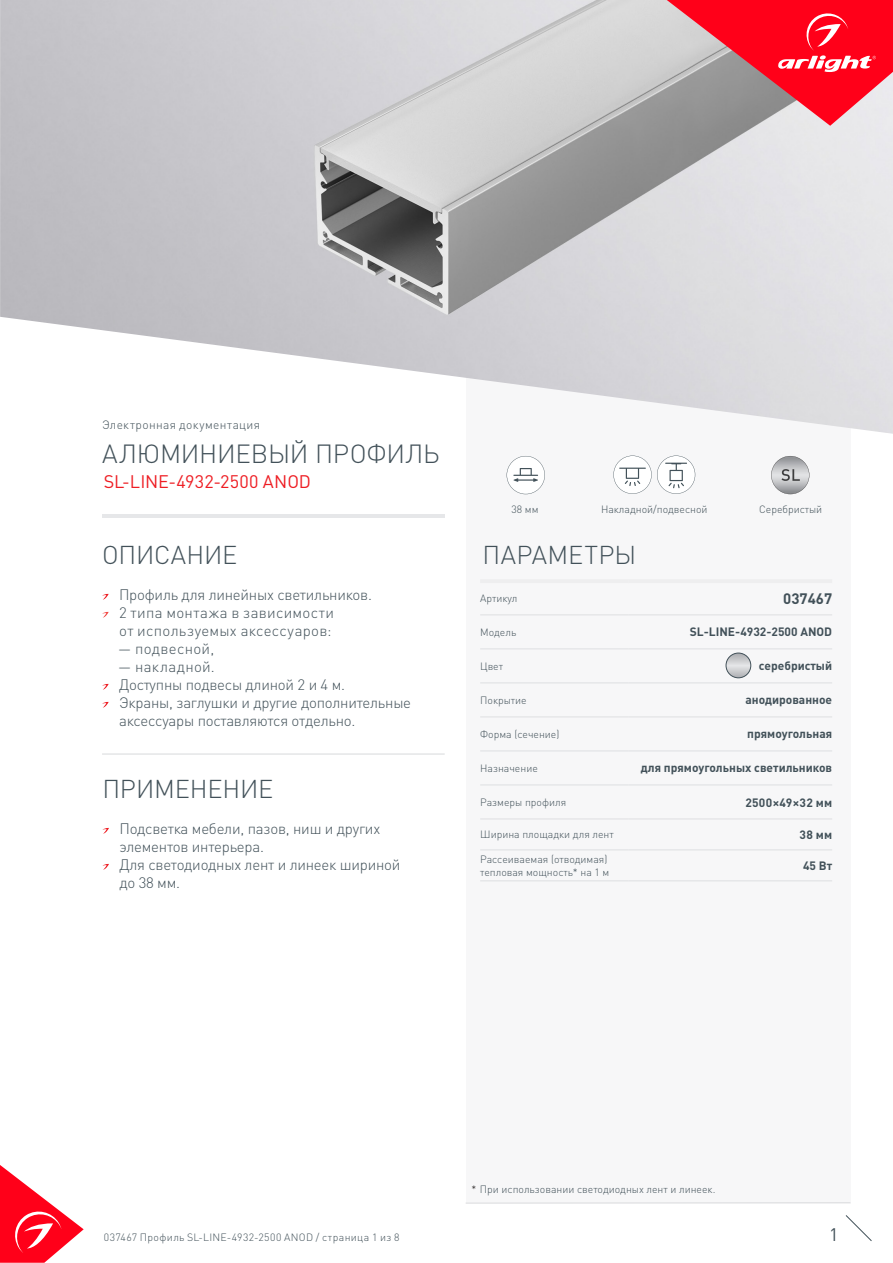
<style>
.page{position:relative;width:893px;height:1263px;background:#fff}
.page>*{position:absolute;margin:0;border:0;box-sizing:border-box;transform-origin:0 0}
.t1{font:300 25.95px "DIN Pro";letter-spacing:-.01em;color:#425159}
.t2{font:300 25.5px "DIN Pro";letter-spacing:-.005em;color:#425159}
.t3{font:300 25.5px "DIN Pro";letter-spacing:.015em;color:#425159}
.t4{font:18px "DIN Pro";color:#ee1d23}
.t5{font:18px "DIN Pro";color:#425159}
.t6{font:300 15px/18px "DIN Pro";letter-spacing:-.015em;color:#425159}
.t7{font:300 15px/18px "DIN Pro";letter-spacing:.02em;color:#425159}
.t8{font:700 15px "DIN Pro";color:#425159}
.t9{font:700 12px "DIN Pro";color:#425159}
.t10{font:300 12px "DIN Pro";letter-spacing:.03em;color:#425159}
.t11{font:700 12px "DIN Pro";letter-spacing:.02em;color:#425159}
.t12{font:300 10.5px/12.6px "DIN Pro";color:#425159}
.t13{font:300 10.5px "DIN Pro";letter-spacing:.035em;color:#425159}
.s1{color:#231f20}
</style>
<div class="page">
<svg style="left:0;top:1165px;width:84px;height:98px"></svg>
<svg style="left:845px;top:1215px;width:27px;height:26px"></svg>
<div style="left:466px;top:250px;width:384px;height:953px;background:#f7f7f8"></div>
<img style="left:0;top:0;width:893px;height:434px">
<hr style="left:480px;top:579px;width:148px;height:4px;background:#eeeeef">
<hr style="left:628px;top:579px;width:204px;height:4px;background:#eeeeef">
<hr style="left:480px;top:614px;width:148px;height:1px;background:#e6e7e9">
<hr style="left:628px;top:614px;width:204px;height:1px;background:#e6e7e9">
<hr style="left:480px;top:648px;width:148px;height:2px;background:#e6e7e9">
<hr style="left:628px;top:648px;width:204px;height:2px;background:#e6e7e9">
<hr style="left:480px;top:682px;width:148px;height:2px;background:#e6e7e9">
<hr style="left:628px;top:682px;width:204px;height:2px;background:#e6e7e9">
<hr style="left:480px;top:716px;width:148px;height:2px;background:#e6e7e9">
<hr style="left:628px;top:716px;width:204px;height:2px;background:#e6e7e9">
<hr style="left:480px;top:750px;width:148px;height:2px;background:#e6e7e9">
<hr style="left:628px;top:750px;width:204px;height:2px;background:#e6e7e9">
<hr style="left:480px;top:784px;width:148px;height:2px;background:#e6e7e9">
<hr style="left:628px;top:784px;width:204px;height:2px;background:#e6e7e9">
<hr style="left:480px;top:818px;width:148px;height:2px;background:#e6e7e9">
<hr style="left:628px;top:818px;width:204px;height:2px;background:#e6e7e9">
<hr style="left:480px;top:849px;width:148px;height:2px;background:#e6e7e9">
<hr style="left:628px;top:849px;width:204px;height:2px;background:#e6e7e9">
<hr style="left:480px;top:880px;width:148px;height:1px;background:#e6e7e9">
<hr style="left:628px;top:880px;width:204px;height:1px;background:#e6e7e9">
<hr style="left:466px;top:1202px;width:384px;height:1px;background:#dcdddf">
<svg style="left:667px;top:0;width:226px;height:126px;background:#df5461"></svg>
<svg style="left:102px;top:828px;width:7px;height:6px"></svg>
<svg style="left:102px;top:864px;width:7px;height:6px"></svg>
<hr style="left:102px;top:753px;width:343px;height:2px;background:#dcdddf">
<svg style="left:507px;top:456px;width:38px;height:38px"></svg>
<svg style="left:613px;top:456px;width:82px;height:38px"></svg>
<svg style="left:102px;top:594px;width:7px;height:6px"></svg>
<svg style="left:102px;top:612px;width:7px;height:6px"></svg>
<svg style="left:102px;top:684px;width:7px;height:6px"></svg>
<svg style="left:102px;top:702px;width:7px;height:6px"></svg>
<svg style="left:771px;top:456px;width:38px;height:38px"></svg>
<svg style="left:726px;top:653px;width:25px;height:25px"></svg>
<div style="left:726px;top:653px;width:25px;height:25px;border:1px solid #425159;border-radius:50%"></div>
<hr style="left:102px;top:514px;width:342px;height:3px;background:#e6e7e9">
<p class="t10" style="left:102px;top:417px;width:160px">Электронная документация</p>
<p class="t1" style="left:102px;top:436px;width:339px">АЛЮМИНИЕВЫЙ ПРОФИЛЬ</p>
<p class="t4" style="left:104px;top:470px;width:209px">SL-LINE-4932-2500 ANOD</p>
<p class="t2" style="left:102px;top:537px;width:137px">ОПИСАНИЕ</p>
<p class="t6" style="left:119px;top:584px;width:254px">Профиль для линейных светильников.</p>
<p class="t7" style="left:119px;top:602px;width:217px">2 типа монтажа в зависимости от используемых аксессуаров:</p>
<p class="t7" style="left:118px;top:638px;width:97px">— подвесной,</p>
<p class="t7" style="left:118px;top:656px;width:98px">— накладной.</p>
<p class="t6" style="left:119px;top:674px;width:228px">Доступны подвесы длиной 2 и 4 м.</p>
<p class="t6" style="left:119px;top:692px;width:294px">Экраны, заглушки и другие дополнительные аксессуары поставляются отдельно.</p>
<p class="t2" style="left:102px;top:771px;width:172px">ПРИМЕНЕНИЕ</p>
<p class="t6" style="left:119px;top:818px;width:262px">Подсветка мебели, пазов, ниш и других элементов интерьера.</p>
<p class="t6" style="left:119px;top:854px;width:283px">Для светодиодных лент и линеек шириной до 38 мм.</p>
<p class="t12" style="left:511px;top:502px;width:29px">38 мм</p>
<p class="t12" style="left:601px;top:502px;width:108px">Накладной/подвесной</p>
<p class="t12" style="left:759px;top:502px;width:65px">Серебристый</p>
<p class="t3" style="left:483px;top:537px;width:155px">ПАРАМЕТРЫ</p>
<p class="t12" style="left:480px;top:591px;width:39px">Артикул</p>
<p class="t8" style="left:783px;top:588px;width:50px">037467</p>
<p class="t12" style="left:480px;top:625px;width:38px">Модель</p>
<p class="t9" style="left:690px;top:624px;width:144px">SL-LINE-4932-2500 ANOD</p>
<p class="t12" style="left:480px;top:659px;width:24px">Цвет</p>
<p class="t9" style="left:759px;top:658px;width:75px">серебристый</p>
<p class="t12" style="left:480px;top:693px;width:48px">Покрытие</p>
<p class="t9" style="left:745px;top:692px;width:88px">анодированное</p>
<p class="t12" style="left:480px;top:727px;width:81px">Форма (сечение)</p>
<p class="t9" style="left:747px;top:726px;width:86px">прямоугольная</p>
<p class="t12" style="left:480px;top:761px;width:59px">Назначение</p>
<p class="t9" style="left:641px;top:760px;width:193px">для прямоугольных светильников</p>
<p class="t12" style="left:480px;top:795px;width:87px">Размеры профиля</p>
<p class="t11" style="left:745px;top:794px;width:88px">2500×49×32 мм</p>
<p class="t12" style="left:480px;top:828px;width:135px">Ширина площадки для лент</p>
<p class="t9" style="left:799px;top:826px;width:34px">38 мм</p>
<p class="t12" style="left:480px;top:852px;width:131px">Рассеиваемая (отводимая) тепловая мощность* на 1 м</p>
<p class="t9" style="left:803px;top:857px;width:31px">45 Вт</p>
<p class="t12" style="left:471px;top:1183px;width:246px"><span class="s1">*</span> При использовании светодиодных лент и линеек.</p>
<p class="t13" style="left:104px;top:1230px;width:297px">037467 Профиль SL-LINE-4932-2500 ANOD / страница 1 из 8</p>
<p class="t5" style="left:829px;top:1222px;width:11px">1</p>
</div>
